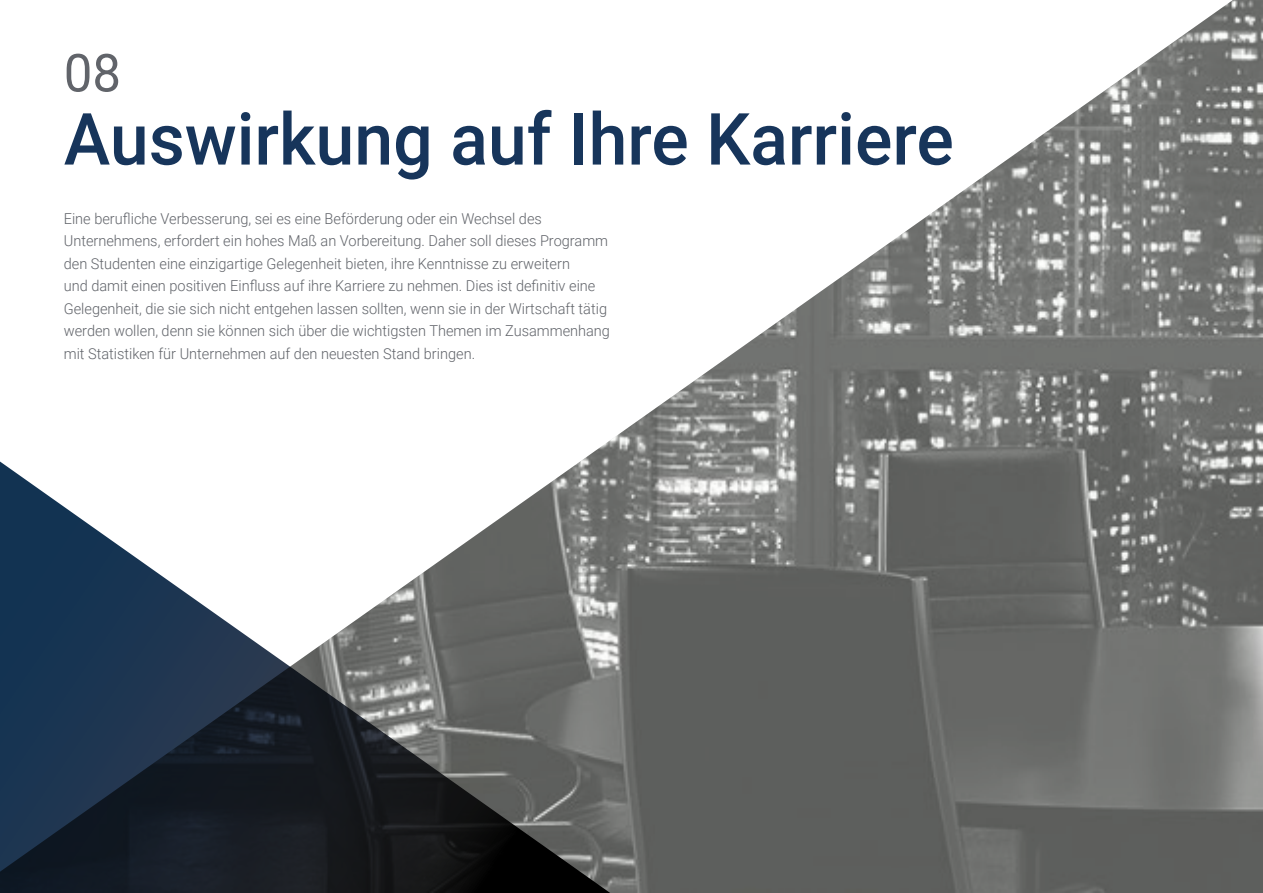
<style>
.page{position:relative;width:1263px;height:893px;background:#fff}
.page>*{position:absolute;margin:0;border:0;box-sizing:border-box;transform-origin:0 0}
.t1{font:500 72px "Roboto";color:#17355b}
.t2{font:52.5px "Roboto";color:#61646a}
.t3{font:300 15px/22.5px "Roboto";color:#61646a}
</style>
<div class="page">
<img style="left:602px;top:0;width:661px;height:893px">
<svg style="left:0;top:446px;width:640px;height:447px"></svg>
<h2 class="t2" style="left:64px;top:36px;width:59px">08</h2>
<h1 class="t1" style="left:64px;top:89px;width:891px">Auswirkung auf Ihre Karriere</h1>
<p class="t3" style="left:64px;top:207px;width:548px">Eine berufliche Verbesserung, sei es eine Beförderung oder ein Wechsel des Unternehmens, erfordert ein hohes Maß an Vorbereitung. Daher soll dieses Programm den Studenten eine einzigartige Gelegenheit bieten, ihre Kenntnisse zu erweitern<br>und damit einen positiven Einfluss auf ihre Karriere zu nehmen. Dies ist definitiv eine Gelegenheit, die sie sich nicht entgehen lassen sollten, wenn sie in der Wirtschaft tätig werden wollen, denn sie können sich über die wichtigsten Themen im Zusammenhang mit Statistiken für Unternehmen auf den neuesten Stand bringen.</p>
</div>
